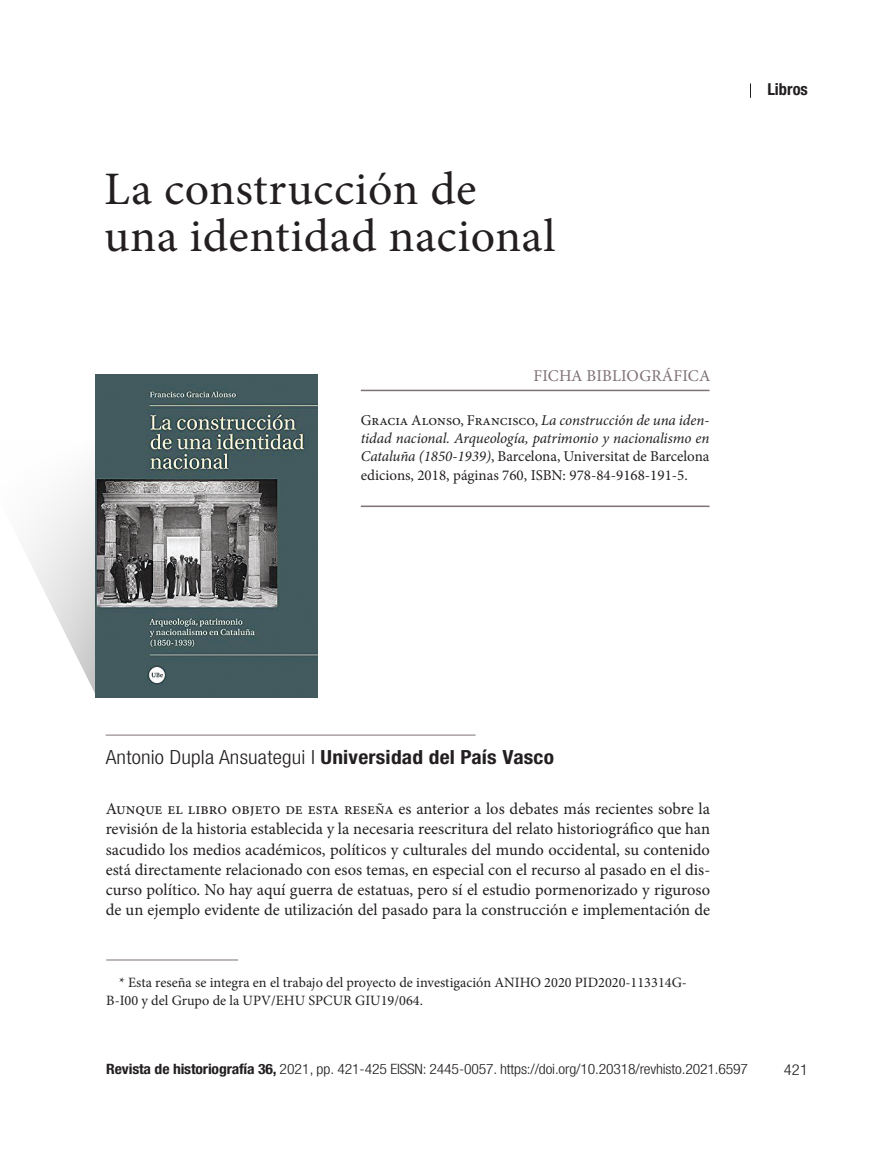
<style>
.page{position:relative;width:893px;height:1149px;background:#fff}
.page>*{position:absolute;margin:0;border:0;box-sizing:border-box;transform-origin:0 0}
.t1{font:46.5px/46.5px "Minion Pro";color:#231f20}
.t2{font:300 condensed 19.5px "Helvetica Neue LT Std";letter-spacing:.01em;color:#231f20;scale:1.1 1}
.t3{font:16.5px/20.2px "Minion Pro";letter-spacing:-.005em;color:#231f20;text-align:justify}
.t4{font:16.5px "Minion Pro";color:#7f7174}
.t5{font:700 condensed 16.5px "Helvetica Neue LT Std";color:#231f20}
.t6{font:15px/18.3px "Minion Pro";color:#231f20;text-align:justify}
.t7{font:300 condensed 15px "Helvetica Neue LT Std";color:#231f20;scale:1.1 1}
.t8{font:14.25px/18px "Minion Pro";color:#231f20}
.t9{font:300 condensed 14.25px "Helvetica Neue LT Std";letter-spacing:-.01em;color:#231f20;scale:1.1 1}
.s1{font-style:italic}
.s2{font-weight:700}
</style>
<div class="page">
<svg style="left:750px;top:83px;width:1px;height:15px"></svg>
<svg style="left:27px;top:439px;width:69px;height:255px"></svg>
<img style="left:96px;top:374px;width:222px;height:323px">
<hr style="left:361px;top:389px;width:348px;height:2px;background:#7f7174">
<hr style="left:361px;top:505px;width:348px;height:2px;background:#7f7174">
<hr style="left:106px;top:734px;width:370px;height:1px;background:#7f7174">
<hr style="left:106px;top:959px;width:132px;height:1px;background:#7f7174">
<h1 class="t1" style="left:104px;top:166px;width:453px">La construcción de una identidad nacional</h1>
<p class="t4" style="left:533px;top:364px;width:11px">ficha</p>
<p class="t4" style="left:587px;top:364px;width:2px">bibliográfica</p>
<p class="t6" style="left:361px;top:411px;width:350px">Gracia Alonso, Francisco, <span class="s1">La construcción de una iden&shy;tidad nacional. Arqueología, patrimonio y nacionalismo en Cataluña (1850-1939)</span>, Barcelona, Universitat de Barcelona edicions, 2018, páginas 760, ISBN: 978-84-9168-191-5.</p>
<p class="t5" style="left:767px;top:79px;width:42px">Libros</p>
<p class="t2" style="left:106px;top:745px;width:409px">Antonio Dupla Ansuategui I <span class="s2">Universidad del País Vasco</span></p>
<p class="t3" style="left:106px;top:798px;width:606px">Aunque el libro objeto de esta reseña es anterior a los debates más recientes sobre la revisión de la historia establecida y la necesaria reescritura del relato historiográfico que han sacudido los medios académicos, políticos y culturales del mundo occidental, su contenido está directamente relacionado con esos temas, en especial con el recurso al pasado en el dis&shy;curso político. No hay aquí guerra de estatuas, pero sí el estudio pormenorizado y riguroso de un ejemplo evidente de utilización del pasado para la construcción e implementación de</p>
<p class="t8" style="left:106px;top:973px;width:582px;text-indent:13px">* Esta reseña se integra en el trabajo del proyecto de investigación ANIHO 2020 PID2020-113314G-<br>B-I00 y del Grupo de la UPV/EHU SPCUR GIU19/064.</p>
<p class="t9" style="left:106px;top:1060px;width:585px"><span class="s2">Revista de historiografía 36,</span> 2021, pp. 421-425 EISSN: 2445-0057. https://doi.org/10.20318/revhisto.2021.6597</p>
<p class="t7" style="left:784px;top:1060px;width:23px">421</p>
</div>
